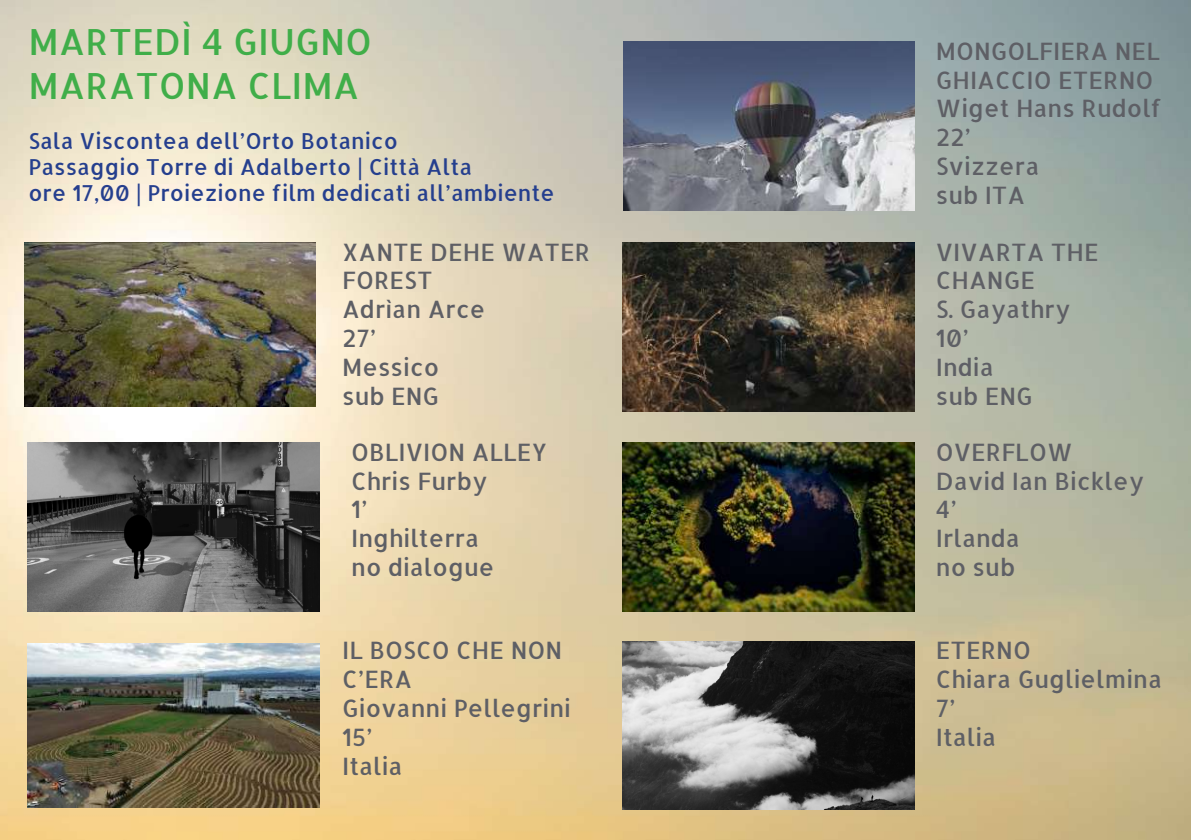
<style>
.page{position:relative;width:1191px;height:840px;background:#fff}
.page>*{position:absolute;margin:0;border:0;box-sizing:border-box;transform-origin:0 0}
.t1{font:500 36px/43.2px "Allerta";color:#40ae49}
.t2{font:500 24px/28.8px "Allerta";color:#5e5f65}
.t3{font:500 22px/26.4px "Allerta";color:#253f8e}
</style>
<div class="page">
<img style="left:0;top:0;width:1188px;height:839px">
<img style="left:624px;top:42px;width:291px;height:168px">
<img style="left:623px;top:242px;width:291px;height:169px">
<img style="left:623px;top:442px;width:291px;height:168px">
<img style="left:25px;top:242px;width:291px;height:164px">
<img style="left:28px;top:442px;width:291px;height:168px">
<img style="left:28px;top:643px;width:291px;height:164px">
<img style="left:623px;top:641px;width:291px;height:168px">
<h1 class="t1" style="left:28px;top:20px;width:345px">MARTEDÌ 4 GIUGNO<br>MARATONA CLIMA</h1>
<p class="t3" style="left:28px;top:127px;width:528px">Sala Viscontea dell’Orto Botanico<br>Passaggio Torre di Adalberto | Città Alta<br>ore 17,00 | Proiezione film dedicati all’ambiente</p>
<p class="t2" style="left:935px;top:36px;width:228px">MONGOLFIERA NEL<br>GHIACCIO ETERNO<br>Wiget Hans Rudolf<br>22’<br>Svizzera<br>sub ITA</p>
<p class="t2" style="left:342px;top:237px;width:250px">XANTE DEHE WATER<br>FOREST<br>Adrìan Arce<br>27’<br>Messico<br>sub ENG</p>
<p class="t2" style="left:935px;top:237px;width:165px">VIVARTA THE<br>CHANGE<br>S. Gayathry<br>10’<br>India<br>sub ENG</p>
<p class="t2" style="left:935px;top:436px;width:210px">OVERFLOW<br>David Ian Bickley<br>4’<br>Irlanda<br>no sub</p>
<p class="t2" style="left:351px;top:436px;width:197px">OBLIVION ALLEY<br>Chris Furby<br>1’<br>Inghilterra<br>no dialogue</p>
<p class="t2" style="left:342px;top:635px;width:230px">IL BOSCO CHE NON<br>C’ERA<br>Giovanni Pellegrini<br>15’<br>Italia</p>
<p class="t2" style="left:935px;top:635px;width:228px">ETERNO<br>Chiara Guglielmina<br>7’<br>Italia</p>
</div>
